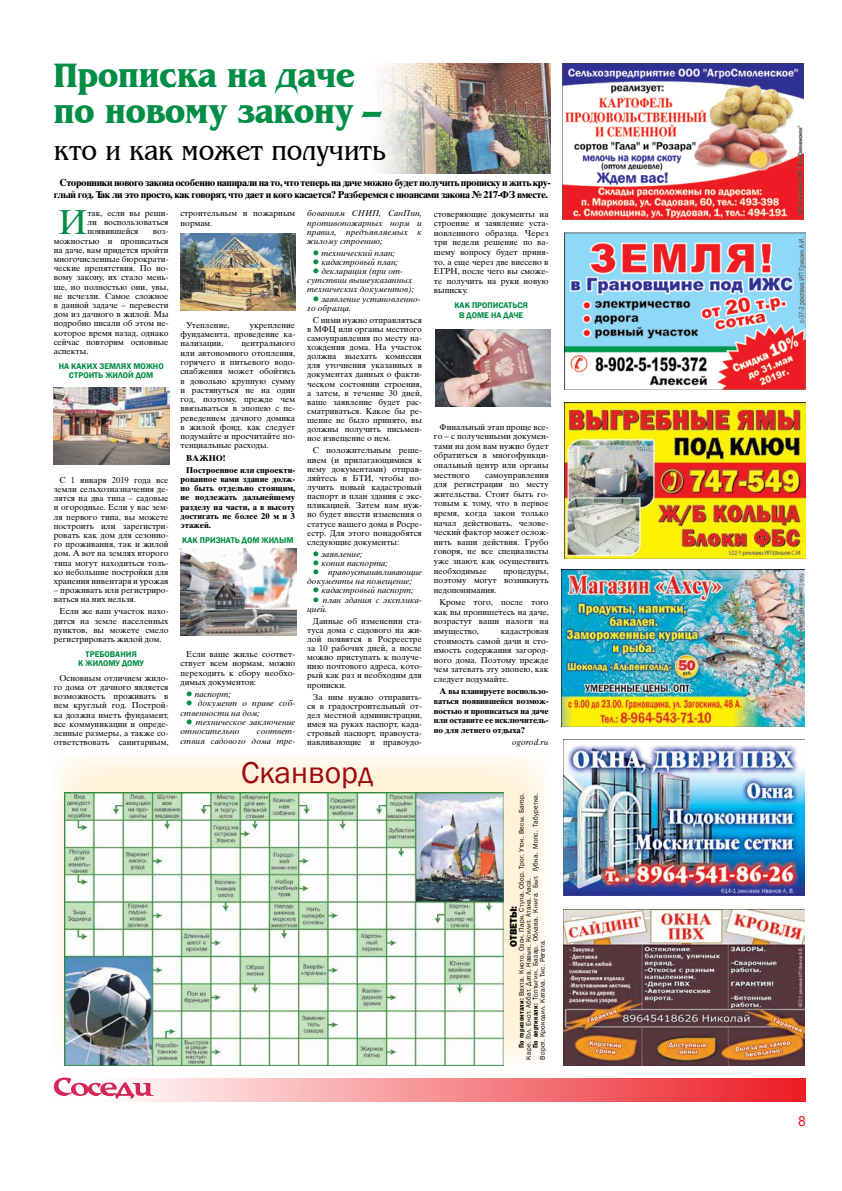
<style>
.page{position:relative;width:842px;height:1191px;background:#fff}
.page>*{position:absolute;margin:0;border:0;box-sizing:border-box;transform-origin:0 0}
.t1{font:700 35.5px/35.6px "Benguiat";color:#008d45;scale:.88 1}
.t2{font:34.6px "Times Ten Cyr Upright";color:#008d45}
.t3{font:30.9px "Franklin Gothic";color:#9e0b0f}
.t4{font:28.7px "Benguiat";color:#000;scale:.88 1}
.t5{font:14px "Arial";color:#ed1d24}
.t6{font:700 10px/12px "Times Ten Cyr";letter-spacing:-.04em;color:#000;text-align:center}
.t7{font:800 10px "Franklin Gothic";color:#000}
.t8{font:8.5px/9.2px "Times Ten Cyr Upright";color:#000;text-align:justify}
.t9{font:8.5px/9.1px "Times Ten Cyr Inclined";color:#000}
.t10{font:700 8.5px/9.3px "Times Ten Cyr";color:#000;text-align:justify}
.t11{font:600 8.5px/9.2px "Franklin Gothic";color:#008d45;text-align:center}
.t12{font:7px/7px "Franklin Gothic";letter-spacing:.03em;color:#000}
.s1{color:#008d45}
.s2{font-family:"Franklin Gothic Demi Cond ITC"}
</style>
<div class="page">
<svg style="left:129px;top:1078px;width:676px;height:23px;background:#f48488"></svg>
<svg style="left:53px;top:1077px;width:101px;height:22px"></svg>
<img style="left:377px;top:64px;width:174px;height:110px">
<img style="left:181px;top:234px;width:114px;height:76px">
<img style="left:54px;top:387px;width:115px;height:77px">
<img style="left:435px;top:329px;width:116px;height:77px">
<img style="left:181px;top:549px;width:115px;height:87px">
<img style="left:564px;top:232px;width:242px;height:157px">
<img style="left:564px;top:402px;width:241px;height:156px">
<img style="left:563px;top:909px;width:241px;height:156px">
<img style="left:563px;top:739px;width:241px;height:156px">
<img style="left:563px;top:64px;width:241px;height:156px">
<svg style="left:56px;top:757px;width:490px;height:309px;fill:#fff4e0"></svg>
<img style="left:65px;top:792px;width:439px;height:273px">
<img style="left:561px;top:570px;width:243px;height:156px">
<h1 class="t1" style="left:54px;top:58px;width:372px">Прописка на даче по новому закону –</h1>
<h3 class="t4" style="left:54px;top:136px;width:379px">кто и как может получить</h3>
<p class="t6" style="left:54px;top:177px;width:498px">Сторонники нового закона особенно напирали на то, что теперь на даче можно будет получить прописку и жить кру&shy;глый год. Так ли это просто, как говорят, что дает и кого касается? Разберемся с нюансами закона № 217-ФЗ вместе.</p>
<h2 class="t2" style="left:59px;top:202px;width:30px">И</h2>
<p class="t8" style="left:87px;top:209px;width:83px">так, если вы реши&shy;ли воспользоваться появившейся</p>
<p class="t8" style="left:54px;top:227px;width:116px;text-indent:99px">воз&shy;можностью и прописаться на даче, вам придется пройти многочисленные бюрократи&shy;ческие препятствия. По но&shy;вому закону, их стало мень&shy;ше, но полностью они, увы, не исчезли. Самое сложное в данной задаче – перевести дом из дачного в жилой. Мы подробно писали об этом не&shy;которое время назад, однако сейчас повторим основные аспекты.</p>
<p class="t11" style="left:59px;top:361px;width:106px">НА КАКИХ ЗЕМЛЯХ МОЖНО<br>СТРОИТЬ ЖИЛОЙ ДОМ</p>
<p class="t8" style="left:54px;top:475px;width:116px;text-indent:6px">С 1 января 2019 года все земли сельхозназначения де&shy;лятся на два типа – садовые и огородные. Если у вас зем&shy;ля первого типа, вы можете построить или зарегистри&shy;ровать как дом для сезонно&shy;го проживания, так и жилой дом. А вот на землях второго типа могут находиться толь&shy;ко небольшие постройки для хранения инвентаря и урожая</p>
<p class="t8" style="left:54px;top:585px;width:116px">– проживать или регистриро&shy;ваться на них нельзя.</p>
<p class="t8" style="left:54px;top:607px;width:116px;text-indent:6px">Если же ваш участок нахо&shy;дится на земле населенных пунктов, вы можете смело регистрировать жилой дом.</p>
<p class="t11" style="left:78px;top:649px;width:67px">ТРЕБОВАНИЯ<br>К ЖИЛОМУ ДОМУ</p>
<p class="t8" style="left:54px;top:673px;width:116px;text-indent:6px">Основным отличием жило&shy;го дома от дачного является возможность проживать в нем круглый год. Построй&shy;ка должна иметь фундамент, все коммуникации и опреде&shy;ленные размеры, а также со&shy;ответствовать санитарным,</p>
<p class="t8" style="left:181px;top:209px;width:116px">строительным и пожарным нормам.</p>
<p class="t8" style="left:186px;top:320px;width:45px">Утепление,</p>
<p class="t8" style="left:181px;top:320px;width:116px;text-indent:69px">укрепление фундамента, проведение ка&shy;нализации,</p>
<p class="t8" style="left:181px;top:339px;width:116px;text-indent:61px">центрального или автономного отопления, горячего и питьевого водо&shy;снабжения может обойтись в довольно крупную сумму и растянуться не на один год, поэтому, прежде чем ввязываться в эпопею с пе&shy;реведением дачного домика в жилой фонд, как следует подумайте и просчитайте по&shy;тенциальные расходы.</p>
<p class="t10" style="left:186px;top:451px;width:111px;line-height:12.1px">ВАЖНО!<br>Построенное или спроекти-</p>
<p class="t10" style="left:181px;top:474px;width:116px">рованное вами здание долж&shy;но быть отдельно стоящим, не подлежать дальнейшему разделу на части, а в высоту достигать не более 20 м и 3 этажей.</p>
<p class="t11" style="left:182px;top:536px;width:113px">КАК ПРИЗНАТЬ ДОМ ЖИЛЫМ</p>
<p class="t8" style="left:181px;top:649px;width:116px;text-indent:6px">Если ваше жилье соответ&shy;ствует всем нормам, можно переходить к сбору необхо&shy;димых документов:</p>
<p class="t9" style="left:186px;top:689px;width:46px"><span class="s1">●</span> паспорт;</p>
<p class="t9" style="left:181px;top:699px;width:116px;text-indent:6px"><span class="s1">●</span> документ о праве соб&shy;ственности на дом;</p>
<p class="t9" style="left:181px;top:717px;width:116px;text-indent:6px"><span class="s1">●</span> техническое заключение относительно</p>
<p class="t9" style="left:181px;top:726px;width:116px;text-align:right">соответ-<br>ствия садового дома тре-</p>
<p class="t9" style="left:307px;top:209px;width:116px;text-align:justify">бованиям СНИП, СанПин, противопожарных норм и правил, предъявляемых к жилому строению;</p>
<p class="t9" style="left:313px;top:248px;width:84px"><span class="s1">●</span> технический план;</p>
<p class="t9" style="left:313px;top:257px;width:86px"><span class="s1">●</span> кадастровый план;</p>
<p class="t9" style="left:307px;top:266px;width:108px;text-indent:6px"><span class="s1">●</span> декларация (при от&shy;сутствии вышеуказанных технических документов);</p>
<p class="t9" style="left:307px;top:294px;width:115px;text-indent:6px"><span class="s1">●</span> заявление установленно&shy;го образца.</p>
<p class="t8" style="left:307px;top:315px;width:116px;text-indent:6px">С ними нужно отправляться в МФЦ или органы местного самоуправления по месту на&shy;хождения дома. На участок должна выехать комиссия для уточнения указанных в документах данных о факти&shy;ческом состоянии строения, а затем, в течение 30 дней, ваше заявление будет рас&shy;сматриваться. Какое бы ре&shy;шение не было принято, вы должны получить письмен&shy;ное извещение о нем.</p>
<p class="t8" style="left:307px;top:446px;width:116px;text-indent:6px">С положительным реше&shy;нием (и прилагающимися к нему документами) отправ&shy;ляйтесь в БТИ, чтобы по&shy;лучить новый кадастровый паспорт и план здания с экс&shy;пликацией. Затем вам нуж&shy;но будет внести изменения о статусе вашего дома в Росре&shy;естр. Для этого понадобятся следующие документы:</p>
<p class="t9" style="left:313px;top:549px;width:51px"><span class="s1">●</span> заявление;</p>
<p class="t9" style="left:313px;top:558px;width:76px"><span class="s1">●</span> копия паспорта;</p>
<p class="t9" style="left:307px;top:567px;width:116px;text-indent:6px"><span class="s1">●</span> правоустанавливающие документы на помещение;</p>
<p class="t9" style="left:313px;top:586px;width:102px"><span class="s1">●</span> кадастровый паспорт;</p>
<p class="t9" style="left:307px;top:595px;width:116px;text-indent:6px"><span class="s1">●</span> план здания с эксплика&shy;цией.</p>
<p class="t8" style="left:307px;top:616px;width:116px;text-indent:6px">Данные об изменении ста&shy;туса дома с садового на жи&shy;лой появятся в Росреестре за 10 рабочих дней, а после можно приступать к получе&shy;нию почтового адреса, кото&shy;рый как раз и необходим для прописки.</p>
<p class="t8" style="left:307px;top:692px;width:116px;text-indent:6px">За ним нужно отправить&shy;ся в градостроительный от&shy;дел местной администрации, имея на руках паспорт, када&shy;стровый паспорт, правоуста&shy;навливающие и правоудо-</p>
<h3 class="t3" style="left:241px;top:753px;width:133px">Сканворд</h3>
<p class="t8" style="left:434px;top:209px;width:116px;line-height:9.6px">стоверяющие документы на строение и заявление уста&shy;новленного образца. Через три недели решение по ва&shy;шему вопросу будет приня&shy;то, а еще через две внесено в ЕГРН, после чего вы сможе&shy;те получить на руки новую выписку.</p>
<p class="t11" style="left:454px;top:301px;width:75px;line-height:9.6px">КАК ПРОПИСАТЬСЯ<br>В ДОМЕ НА ДАЧЕ</p>
<p class="t8" style="left:434px;top:422px;width:116px;line-height:9.6px;text-indent:6px">Финальный этап проще все&shy;го – с полученными докумен&shy;тами на дом вам нужно будет обратиться в многофункци&shy;ональный центр или органы местного</p>
<p class="t8" style="left:434px;top:470px;width:116px;line-height:9.6px;text-indent:51px">самоуправления для регистрации по месту жительства. Стоит быть го&shy;товым к тому, что в первое время, когда закон только начал действовать, челове&shy;ческий фактор может ослож&shy;нить ваши действия. Грубо говоря, не все специалисты уже знают, как осуществить необходимые</p>
<p class="t8" style="left:434px;top:566px;width:116px;line-height:9.6px;text-indent:70px">процедуры, поэтому могут возникнуть недопонимания.</p>
<p class="t8" style="left:434px;top:597px;width:116px;line-height:9.6px;text-indent:6px">Кроме того, после того как вы пропишетесь на даче, возрастут ваши налоги на имущество,</p>
<p class="t8" style="left:434px;top:626px;width:116px;line-height:9.6px;text-indent:67px">кадастровая стоимость самой дачи и сто&shy;имость содержания загород&shy;ного дома. Поэтому прежде чем затевать эту эпопею, как следует подумайте.</p>
<p class="t10" style="left:434px;top:686px;width:116px;line-height:9.6px;text-indent:6px">А вы планируете воспользо&shy;ваться появившейся возмож&shy;ностью и прописаться на даче или оставите ее исключитель&shy;но для летнего отдыха?</p>
<p class="t9" style="left:512px;top:737px;width:38px">ogorod.ru</p>
<p class="t12" style="left:518px;top:1059px;width:268px;text-indent:11px;rotate:-90deg"><span class="s2">По горизонтали:</span> Вахта. Киото. Озон. Парк. Ступа. Сбор. Трог. Уток. Весы. Багор.<br>Каре. Гол. Енот. Аббат. Дата. Навык. Ксилит. Атака. Ласа.</p>
<p class="t12" style="left:532px;top:1059px;width:268px;text-indent:11px;rotate:-90deg"><span class="s2">По вертикали:</span> Топтыгин. Базар. Облава. Книга. Быт. Губка. Мопс. Табуретка.<br>Ворот. Крокодил. Катала. Тис. Регата.</p>
<p class="t7" style="left:507px;top:946px;width:42px;rotate:-90deg">ОТВЕТЫ:</p>
<h3 class="t5" style="left:798px;top:1112px;width:9px">8</h3>
</div>
